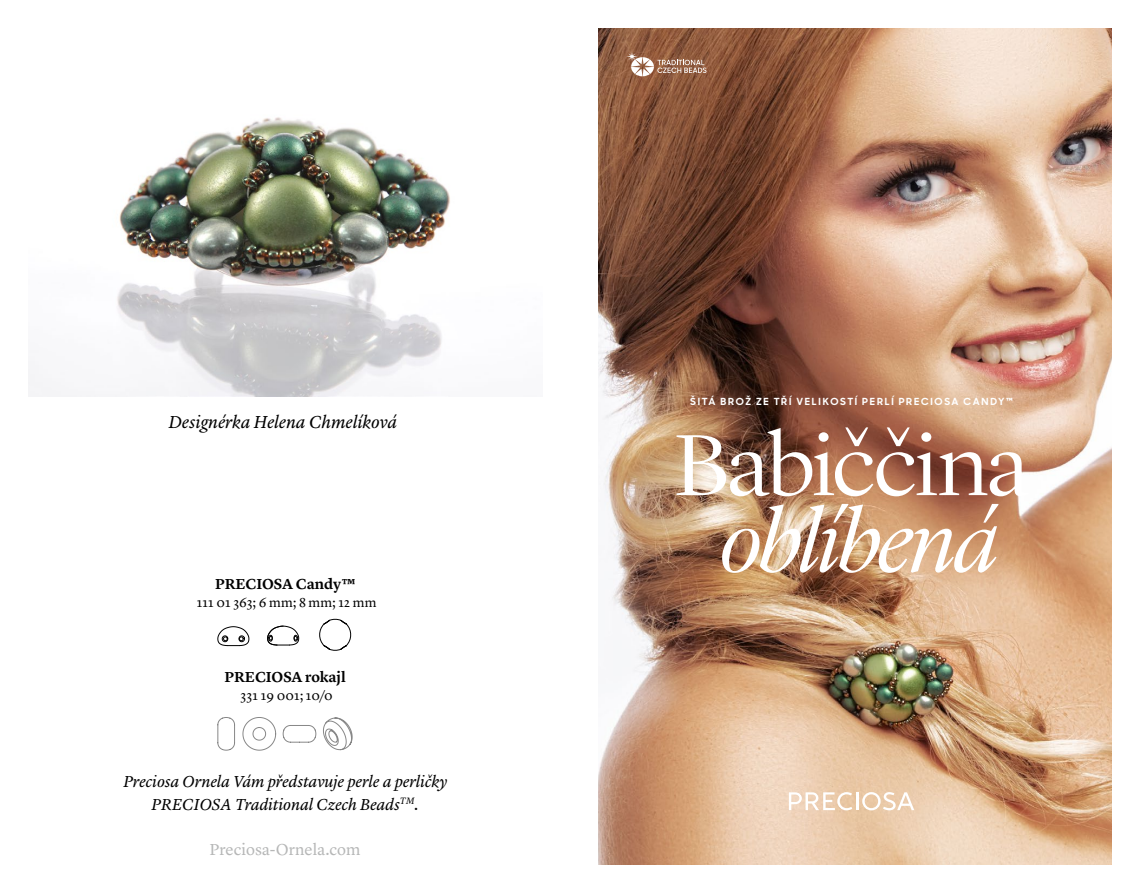
<style>
.page{position:relative;width:1140px;height:893px;background:#fff}
.page>*{position:absolute;margin:0;border:0;box-sizing:border-box;transform-origin:0 0}
.t1{font:300 90px "Lyon Display";letter-spacing:-.02em;color:#fff;scale:1.05 1}
.t2{font:italic 300 90px "Lyon Display";letter-spacing:-.02em;color:#fff;scale:1.05 1}
.t3{font:italic 18px "Lyon Text";letter-spacing:-.005em;color:#000}
.t4{font:italic 16.5px/22.5px "Lyon Text";letter-spacing:-.005em;color:#000;text-align:center}
.t5{font:16.5px "Lyon Text";color:#b6b7b7}
.t6{font:600 15px "Lyon Text";color:#000}
.t7{font:13.5px "Lyon Text";letter-spacing:.005em;color:#000}
.t8{font:700 9.75px "Sharp Sans Display No 1";letter-spacing:.165em;color:#fff;scale:1.05 1}
</style>
<div class="page">
<img style="left:598px;top:28px;width:513px;height:836px">
<hr style="left:855px;top:792px;width:3px;height:18px;background:#fff">
<svg style="left:862px;top:792px;width:52px;height:18px"></svg>
<svg style="left:789px;top:792px;width:63px;height:18px"></svg>
<svg style="left:626px;top:52px;width:80px;height:24px;background:#ac836d"></svg>
<img style="left:28px;top:117px;width:422px;height:279px">
<svg style="left:243px;top:717px;width:33px;height:33px"></svg>
<svg style="left:217px;top:717px;width:18px;height:33px"></svg>
<svg style="left:283px;top:725px;width:33px;height:17px"></svg>
<svg style="left:323px;top:718px;width:29px;height:32px"></svg>
<svg style="left:319px;top:619px;width:33px;height:32px"></svg>
<svg style="left:217px;top:626px;width:32px;height:20px"></svg>
<svg style="left:267px;top:626px;width:32px;height:20px"></svg>
<p class="t3" style="left:169px;top:409px;width:230px">Designérka Helena Chmelíková</p>
<p class="t6" style="left:215px;top:572px;width:141px">PRECIOSA Candy™</p>
<p class="t7" style="left:197px;top:592px;width:181px">111 01 363; 6 mm; 8 mm; 12 mm</p>
<p class="t6" style="left:224px;top:666px;width:123px">PRECIOSA rokajl</p>
<p class="t7" style="left:240px;top:686px;width:94px">331 19 001; 10/0</p>
<p class="t4" style="left:123px;top:769px;width:325px">Preciosa Ornela Vám představuje perle a perličky<br>PRECIOSA Traditional Czech Beads<sup>TM</sup>.</p>
<p class="t5" style="left:209px;top:836px;width:152px">Preciosa-Ornela.com</p>
<p class="t8" style="left:690px;top:393px;width:206px">ŠITÁ BROŽ ZE TŘÍ VELIKOSTÍ PERLÍ PRE</p>
<p class="t8" style="left:921px;top:393px;width:16px">CIOS</p>
<p class="t8" style="left:951px;top:393px;width:60px">A CANDY™</p>
<h1 class="t1" style="left:674px;top:400px;width:339px">Babiččina</h1>
<h1 class="t2" style="left:720px;top:477px;width:266px">oblíbená</h1>
</div>
